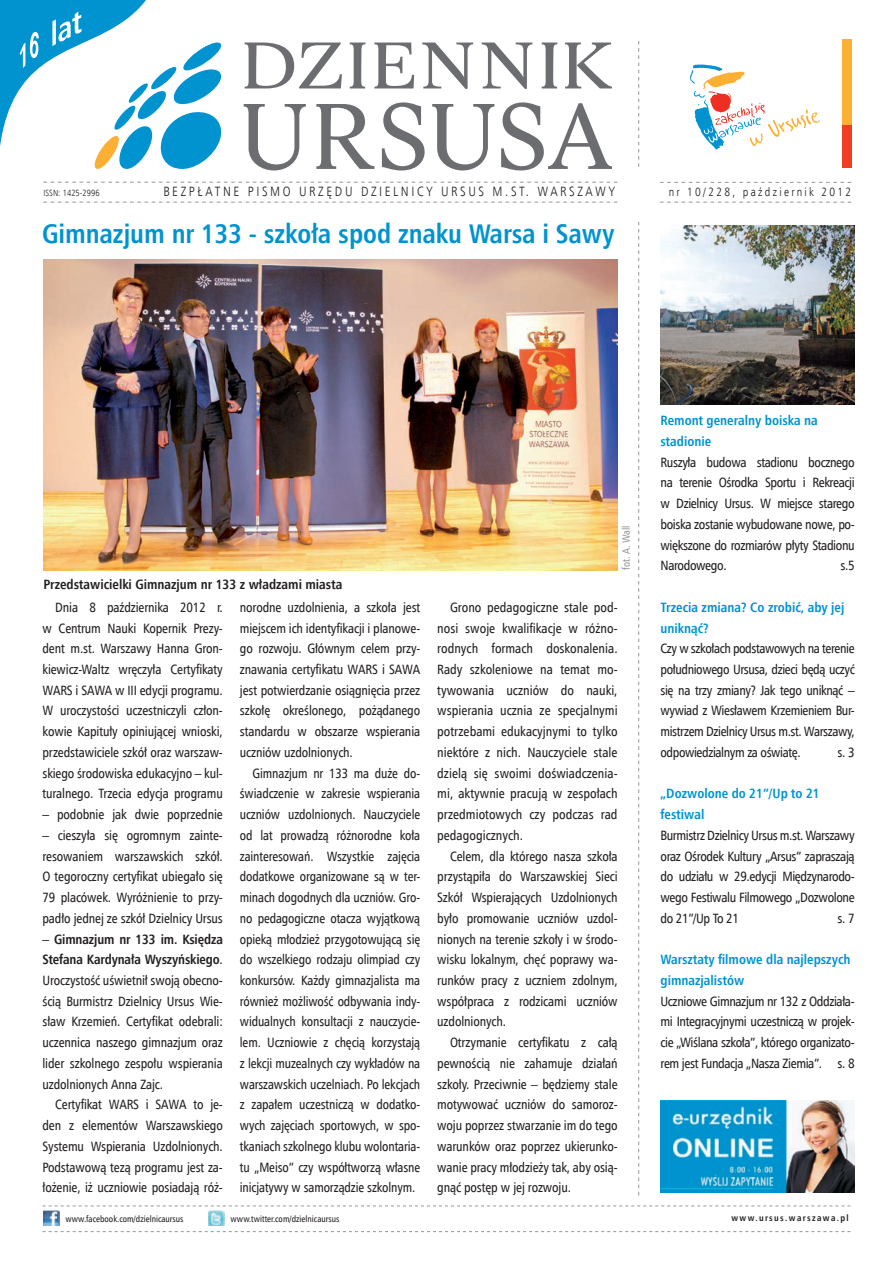
<style>
.page{position:relative;width:893px;height:1263px;background:#fff}
.page>*{position:absolute;margin:0;border:0;box-sizing:border-box;transform-origin:0 0}
.t1{font:700 27px "Humnst 777 Cn EU";color:#0093d0}
.t2{font:13.5px/20.7px "Humnst 777 Cn EU";letter-spacing:-.01em;color:#231f20;text-align:justify}
.t3{font:700 13.5px/20.7px "Humnst 777 Cn EU";color:#0093d0}
.t4{font:13.5px "Humnst 777 Lt Cn EU";letter-spacing:.19em;color:#231f20}
.t5{font:700 13.5px "Humnst 777 Cn EU";color:#231f20}
.t6{font:12px "Humnst 777 Lt Cn EU";letter-spacing:.19em;color:#231f20}
.t7{font:10.5px "Humnst 777 Cn EU";color:#939598}
.t8{font:9px "Humnst 777 Cn EU";color:#231f20}
.t9{font:700 9px "Humnst 777 Cn EU";letter-spacing:.15em;color:#231f20}
.t10{font:9px "Humnst 777 Lt Cn EU";color:#231f20}
.s1{font-weight:700}
</style>
<div class="page">
<svg style="left:660px;top:182px;width:191px;height:1px"></svg>
<svg style="left:660px;top:202px;width:191px;height:1px"></svg>
<svg style="left:638px;top:222px;width:1px;height:973px"></svg>
<svg style="left:638px;top:41px;width:1px;height:126px"></svg>
<svg style="left:690px;top:64px;width:130px;height:86px"></svg>
<div style="left:842px;top:125px;width:9px;height:42px;background:#ef3e22"></div>
<div style="left:842px;top:39px;width:9px;height:86px;background:#fbb033"></div>
<img style="left:660px;top:226px;width:195px;height:178px">
<svg style="left:0;top:0;width:617px;height:203px"></svg>
<svg style="left:43px;top:1205px;width:807px;height:1px"></svg>
<svg style="left:43px;top:1231px;width:807px;height:1px"></svg>
<img style="left:208px;top:1210px;width:16px;height:16px">
<img style="left:43px;top:1210px;width:16px;height:15px">
<img style="left:660px;top:1100px;width:195px;height:92px">
<img style="left:43px;top:259px;width:575px;height:311px">
<p class="t10" style="left:43px;top:188px;width:58px">ISSN: 1425-2996</p>
<p class="t4" style="left:163px;top:183px;width:453px">BEZPŁATNE PISMO URZĘDU DZIELNICY URSUS M.ST. WARSZAWY</p>
<p class="t6" style="left:669px;top:185px;width:184px">NR 10/228, PAŹDZIERNIK 2012</p>
<h1 class="t1" style="left:42px;top:216px;width:574px">Gimnazjum nr 133 - szkoła spod znaku Warsa i Sawy</h1>
<p class="t5" style="left:43px;top:576px;width:300px">Przedstawicielki Gimnazjum nr 133 z władzami miasta</p>
<p class="t2" style="left:43px;top:597px;width:182px;text-indent:13px">Dnia 8 października 2012 r. w Centrum Nauki Kopernik Prezy&shy;dent m.st. Warszawy Hanna Gron&shy;kiewicz-Waltz wręczyła Certyfikaty WARS i SAWA w III edycji programu.<br>W uroczystości uczestniczyli człon&shy;kowie Kapituły opiniującej wnioski, przedstawiciele szkół oraz warszaw&shy;skiego środowiska edukacyjno – kul&shy;turalnego. Trzecia edycja programu</p>
<p class="t2" style="left:43px;top:804px;width:182px">– podobnie jak dwie poprzednie</p>
<p class="t2" style="left:43px;top:825px;width:182px">– cieszyła się ogromnym zainte&shy;resowaniem warszawskich szkół.<br>O tegoroczny certyfikat ubiegało się 79 placówek. Wyróżnienie to przy&shy;padło jednej ze szkół Dzielnicy Ursus</p>
<p class="t2" style="left:43px;top:928px;width:182px">– <span class="s1">Gimnazjum nr 133 im. Księdza Stefana Kardynała Wyszyńskiego</span>.<br>Uroczystość uświetnił swoją obecno&shy;ścią Burmistrz Dzielnicy Ursus Wie&shy;sław Krzemień. Certyfikat odebrali: uczennica naszego gimnazjum oraz lider szkolnego zespołu wspierania uzdolnionych Anna Zajc.</p>
<p class="t2" style="left:43px;top:1094px;width:182px;text-indent:13px">Certyfikat WARS i SAWA to je&shy;den z elementów Warszawskiego Systemu Wspierania Uzdolnionych.<br>Podstawową tezą programu jest za&shy;łożenie, iż uczniowie posiadają róż-</p>
<p class="t2" style="left:240px;top:597px;width:182px">norodne uzdolnienia, a szkoła jest miejscem ich identyfikacji i planowe&shy;go rozwoju. Głównym celem przy&shy;znawania certyfikatu WARS i SAWA jest potwierdzanie osiągnięcia przez szkołę określonego, pożądanego standardu w obszarze wspierania uczniów uzdolnionych.</p>
<p class="t2" style="left:240px;top:762px;width:182px;text-indent:13px">Gimnazjum nr 133 ma duże do&shy;świadczenie w zakresie wspierania uczniów uzdolnionych. Nauczyciele od lat prowadzą różnorodne koła zainteresowań. Wszystkie zajęcia dodatkowe organizowane są w ter&shy;minach dogodnych dla uczniów. Gro&shy;no pedagogiczne otacza wyjątkową opieką młodzież przygotowującą się do wszelkiego rodzaju olimpiad czy konkursów. Każdy gimnazjalista ma również możliwość odbywania indy&shy;widualnych konsultacji z nauczycie&shy;lem. Uczniowie z chęcią korzystają z lekcji muzealnych czy wykładów na warszawskich uczelniach. Po lekcjach z zapałem uczestniczą w dodatko&shy;wych zajęciach sportowych, w spo&shy;tkaniach szkolnego klubu wolontaria&shy;tu „Meiso” czy współtworzą własne inicjatywy w samorządzie szkolnym.</p>
<p class="t7" style="left:620px;top:570px;width:46px;rotate:-90deg">fot. A. Wall</p>
<p class="t2" style="left:437px;top:597px;width:182px;text-indent:13px">Grono pedagogiczne stale pod&shy;nosi swoje kwalifikacje w różno&shy;rodnych formach doskonalenia.<br>Rady szkoleniowe na temat mo&shy;tywowania uczniów do nauki, wspierania ucznia ze specjalnymi potrzebami edukacyjnymi to tylko niektóre z nich. Nauczyciele stale dzielą się swoimi doświadczenia&shy;mi, aktywnie pracują w zespołach przedmiotowych czy podczas rad pedagogicznych.</p>
<p class="t2" style="left:437px;top:845px;width:182px;text-indent:13px">Celem, dla którego nasza szkoła przystąpiła do Warszawskiej Sieci Szkół Wspierających Uzdolnionych było promowanie uczniów uzdol&shy;nionych na terenie szkoły i w środo&shy;wisku lokalnym, chęć poprawy wa&shy;runków pracy z uczniem zdolnym, współpraca z rodzicami uczniów uzdolnionych.</p>
<p class="t2" style="left:437px;top:1032px;width:182px;text-indent:13px">Otrzymanie certyfikatu z całą pewnością nie zahamuje działań szkoły. Przeciwnie – będziemy stale motywować uczniów do samoroz&shy;woju poprzez stwarzanie im do tego warunków oraz poprzez ukierunko&shy;wanie pracy młodzieży tak, aby osią&shy;gnąć postęp w jej rozwoju.</p>
<p class="t3" style="left:660px;top:410px;width:159px">Remont generalny boiska na stadionie</p>
<p class="t2" style="left:660px;top:452px;width:196px">Ruszyła budowa stadionu bocznego na terenie Ośrodka Sportu i Rekreacji w Dzielnicy Ursus. W miejsce starego boiska zostanie wybudowane nowe, po&shy;większone do rozmiarów płyty Stadionu Narodowego.</p>
<p class="t2" style="left:840px;top:555px;width:16px">s.5</p>
<p class="t3" style="left:660px;top:597px;width:185px">Trzecia zmiana? Co zrobić, aby jej uniknąć?</p>
<p class="t2" style="left:660px;top:638px;width:196px">Czy w szkołach podstawowych na terenie południowego Ursusa, dzieci będą uczyć się na trzy zmiany? Jak tego uniknąć – wywiad z Wiesławem Krzemieniem Bur&shy;mistrzem Dzielnicy Ursus m.st. Warszawy, odpowiedzialnym za oświatę.</p>
<p class="t2" style="left:838px;top:742px;width:19px">s. 3</p>
<p class="t3" style="left:660px;top:783px;width:161px">„Dozwolone do 21”/Up to 21 festiwal</p>
<p class="t2" style="left:660px;top:825px;width:196px">Burmistrz Dzielnicy Ursus m.st. Warszawy oraz Ośrodek Kultury „Arsus” zapraszają do udziału w 29.edycji Międzynarodo&shy;wego Festiwalu Filmowego „Dozwolone do 21”/Up To 21</p>
<p class="t2" style="left:838px;top:908px;width:19px">s. 7</p>
<p class="t3" style="left:660px;top:949px;width:191px">Warsztaty filmowe dla najlepszych gimnazjalistów</p>
<p class="t2" style="left:660px;top:990px;width:196px">Uczniowe Gimnazjum nr 132 z Oddziała&shy;mi Integracyjnymi uczestniczą w projek&shy;cie „Wiślana szkoła”, którego organizato&shy;rem jest Fundacja „Nasza Ziemia”. s. 8</p>
<p class="t8" style="left:66px;top:1213px;width:120px">www.facebook.com/dzielnicaursus</p>
<p class="t8" style="left:231px;top:1213px;width:110px">www.twitter.com/dzielnicaursus</p>
<p class="t9" style="left:731px;top:1212px;width:119px">www.ursus.warszawa.pl</p>
</div>
